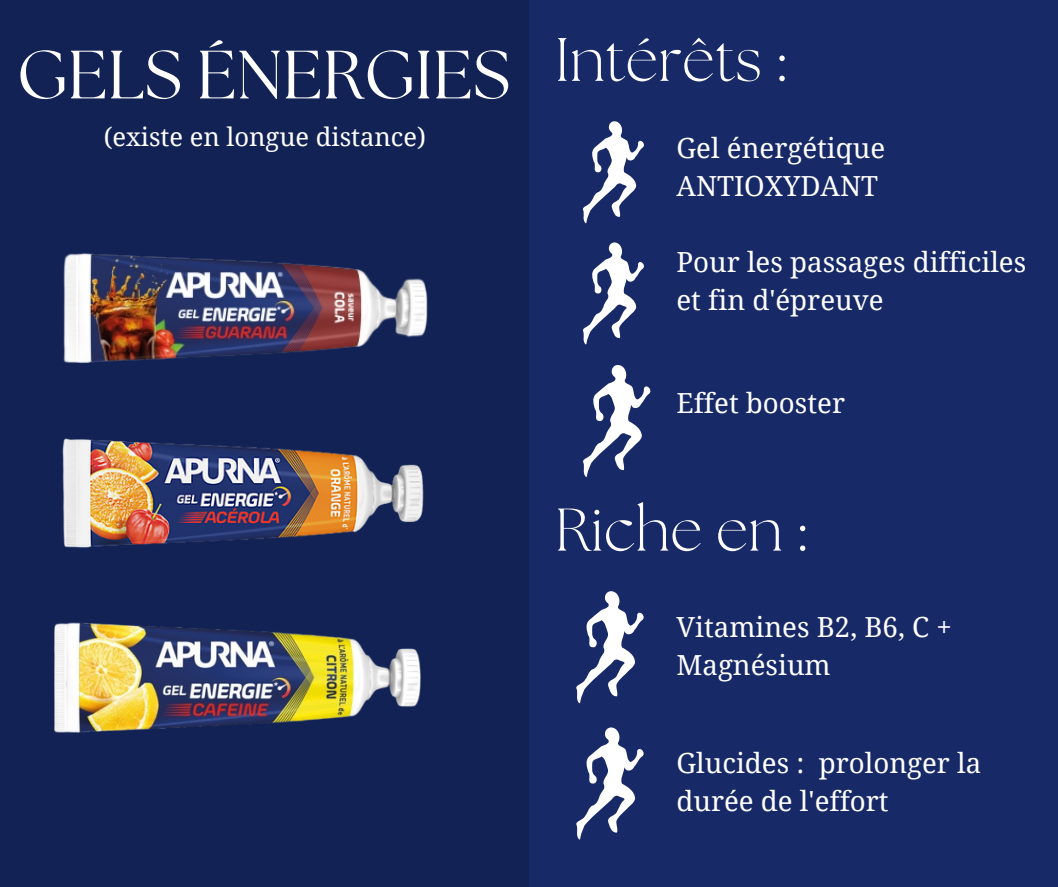
<style>
.page{position:relative;width:1058px;height:887px;background:#fff}
.page>*{position:absolute;margin:0;border:0;box-sizing:border-box;transform-origin:0 0}
.t1{font:68.1px "The Seasons";color:#fff}
.t2{font:300 60px "The Seasons";color:#fff}
.t3{font:27.75px/38.2px "Noto Serif";color:#fff}
.t4{font:25.5px "Noto Serif";color:#fff}
</style>
<div class="page">
<div style="left:0;top:0;width:1058px;height:886px;background:#122255"></div>
<div style="left:529px;top:0;width:529px;height:886px;background:#172967"></div>
<img style="left:63px;top:253px;width:365px;height:110px">
<img style="left:62px;top:438px;width:362px;height:110px">
<img style="left:54px;top:622px;width:367px;height:111px">
<svg style="left:583px;top:121px;width:61px;height:102px"></svg>
<svg style="left:583px;top:242px;width:61px;height:102px"></svg>
<svg style="left:583px;top:365px;width:68px;height:112px"></svg>
<svg style="left:576px;top:591px;width:68px;height:112px"></svg>
<svg style="left:576px;top:727px;width:68px;height:112px"></svg>
<h1 class="t1" style="left:17px;top:44px;width:770px">GELS ÉNERGIES <sup>Intérêts</sup> <sup>:</sup></h1>
<p class="t4" style="left:104px;top:119px;width:324px">(existe en longue distance)</p>
<p class="t3" style="left:676px;top:128px;width:210px">Gel énergétique<br>ANTIOXYDANT</p>
<p class="t3" style="left:676px;top:242px;width:351px">Pour les passages difficiles et fin d'épreuve</p>
<p class="t3" style="left:676px;top:382px;width:170px">Effet booster</p>
<h2 class="t2" style="left:554px;top:502px;width:253px">Riche en :</h2>
<p class="t3" style="left:676px;top:607px;width:277px">Vitamines B2, B6, C +<br>Magnésium</p>
<p class="t3" style="left:676px;top:743px;width:306px">Glucides : prolonger la durée de l'effort</p>
</div>
